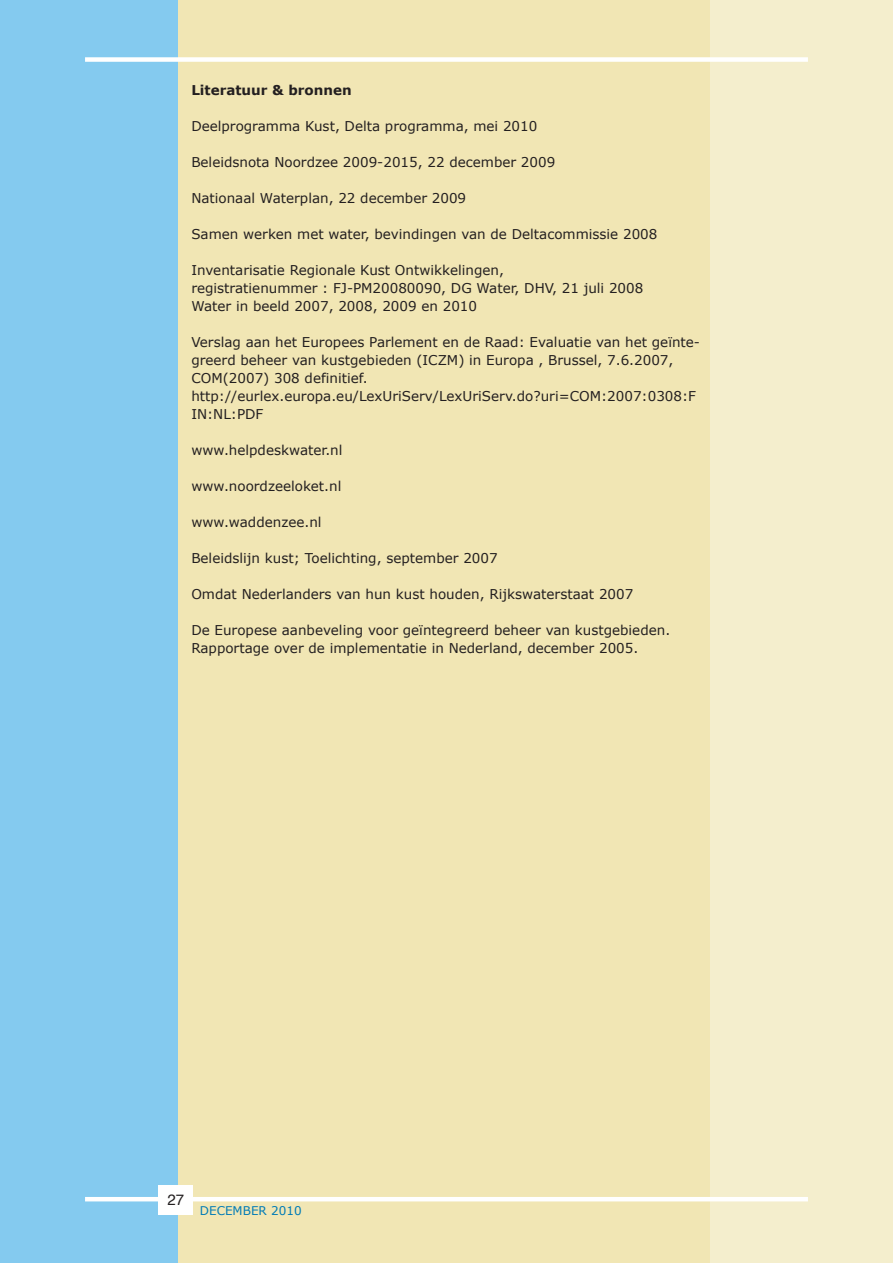
<style>
.page{position:relative;width:893px;height:1263px;background:#fff}
.page>*{position:absolute;margin:0;border:0;box-sizing:border-box;transform-origin:0 0}
.t1{font:15px "Helvetica";color:#231f20}
.t2{font:13.5px/18px "Verdana";color:#231f20}
.t3{font:700 13.5px "Verdana";color:#231f20}
.t4{font:12px "Verdana";color:#007bb6}
</style>
<div class="page">
<div style="left:0;top:0;width:179px;height:1263px;background:#84caef"></div>
<div style="left:179px;top:0;width:531px;height:1263px;background:#f1e6b4"></div>
<div style="left:710px;top:0;width:183px;height:1263px;background:#f4eecd"></div>
<div style="left:85px;top:57px;width:723px;height:5px;background:#fff"></div>
<hr style="left:85px;top:1197px;width:723px;height:4px;background:#fff">
<div style="left:159px;top:1185px;width:34px;height:30px;background:#fff"></div>
<hr style="left:0;top:0;width:1px;height:1263px;background:#f4eecd">
<p class="t3" style="left:191px;top:82px;width:162px">Literatuur &amp; bronnen</p>
<p class="t2" style="left:191px;top:117px;width:348px">Deelprogramma Kust, Delta programma, mei 2010</p>
<p class="t2" style="left:191px;top:153px;width:365px">Beleidsnota Noordzee 2009-2015, 22 december 2009</p>
<p class="t2" style="left:191px;top:189px;width:276px">Nationaal Waterplan, 22 december 2009</p>
<p class="t2" style="left:191px;top:225px;width:468px">Samen werken met water, bevindingen van de Deltacommissie 2008</p>
<p class="t2" style="left:191px;top:261px;width:453px">Inventarisatie Regionale Kust Ontwikkelingen,<br>registratienummer : FJ-PM20080090, DG Water, DHV, 21 juli 2008<br>Water in beeld 2007, 2008, 2009 en 2010</p>
<p class="t2" style="left:191px;top:333px;width:510px">Verslag aan het Europees Parlement en de Raad: Evaluatie van het geïnte&shy;greerd beheer van kustgebieden (ICZM) in Europa , Brussel, 7.6.2007, COM(2007) 308 definitief. http://eurlex.europa.eu/LexUriServ/LexUriServ.do?uri=COM:2007:0308:F IN:NL:PDF</p>
<p class="t2" style="left:191px;top:441px;width:153px">www.helpdeskwater.nl</p>
<p class="t2" style="left:191px;top:477px;width:152px">www.noordzeeloket.nl</p>
<p class="t2" style="left:191px;top:513px;width:132px">www.waddenzee.nl</p>
<p class="t2" style="left:191px;top:549px;width:308px">Beleidslijn kust; Toelichting, september 2007</p>
<p class="t2" style="left:191px;top:585px;width:443px">Omdat Nederlanders van hun kust houden, Rijkswaterstaat 2007</p>
<p class="t2" style="left:191px;top:621px;width:480px">De Europese aanbeveling voor geïntegreerd beheer van kustgebieden.<br>Rapportage over de implementatie in Nederland, december 2005.</p>
<p class="t1" style="left:167px;top:1193px;width:18px">27</p>
<p class="t4" style="left:200px;top:1203px;width:103px">DECEMBER 2010</p>
</div>
